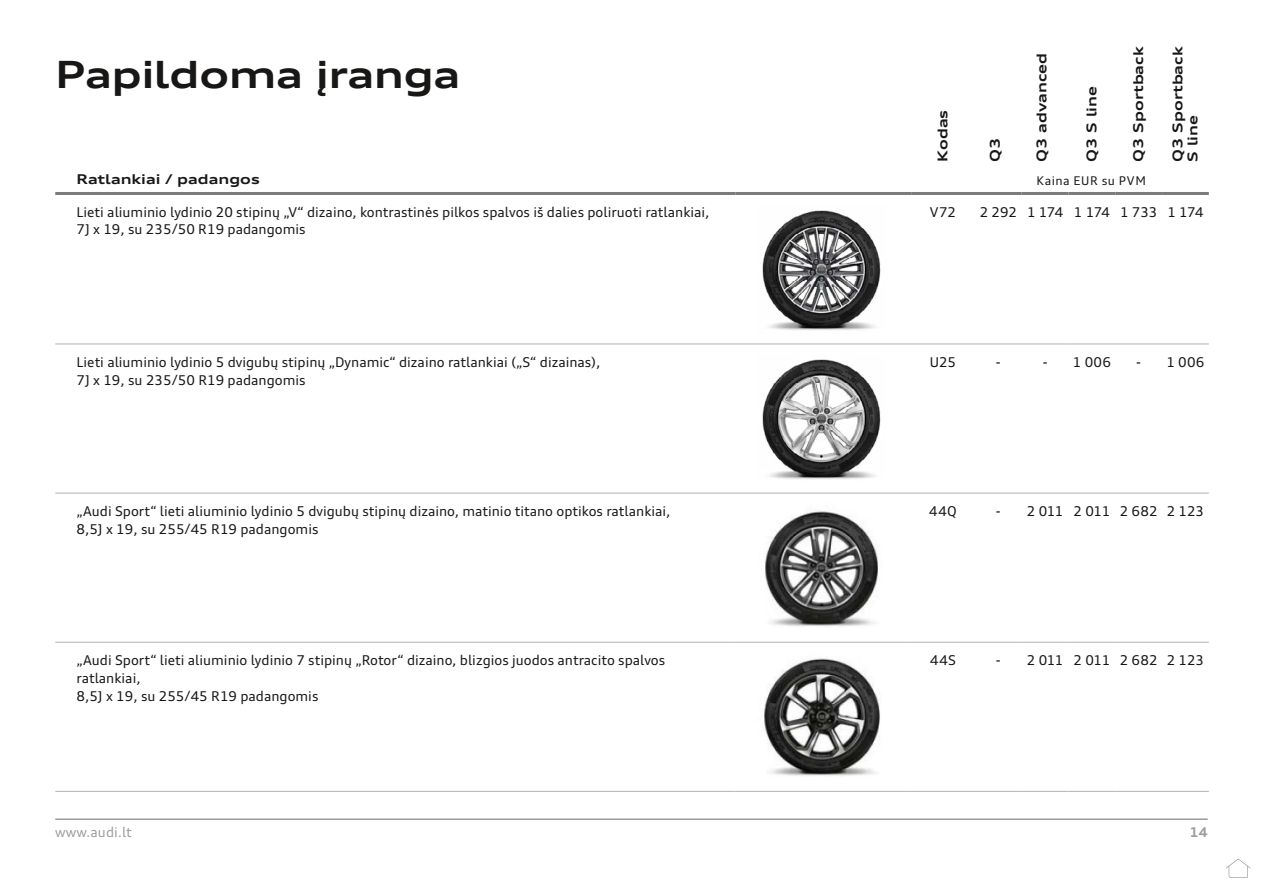
<style>
.page{position:relative;width:1263px;height:893px;background:#fff}
.page>*{position:absolute;margin:0;border:0;box-sizing:border-box;transform-origin:0 0}
.t1{font:700 expanded 37.5px "Audi Type";letter-spacing:-.01em;color:#181716}
.t2{font:13.5px/18px "Audi Type";color:#181716}
.t3{font:700 expanded 13.5px/15px "Audi Type";color:#181716}
.t4{font:13.5px "Audi Type";letter-spacing:-.02em;color:#181716}
.t5{font:13.5px "Audi Type";letter-spacing:-.04em;color:#181716}
.t6{font:13.5px "Audi Type";color:#9c9c9d}
.t7{font:700 13.5px "Audi Type";color:#9c9c9d}
.t8{font:12px "Audi Type";letter-spacing:.05em;color:#181716}
</style>
<div class="page">
<hr style="left:55px;top:818px;width:1153px;height:2px;background:#9c9c9d">
<svg style="left:1226px;top:858px;width:24px;height:20px"></svg>
<hr style="left:55px;top:192px;width:681px;height:3px;background:#7a7b7a">
<hr style="left:736px;top:192px;width:175px;height:3px;background:#7a7b7a">
<hr style="left:911px;top:192px;width:64px;height:3px;background:#7a7b7a">
<hr style="left:55px;top:344px;width:681px;height:1px;background:#b1b2b3">
<hr style="left:55px;top:642px;width:681px;height:1px;background:#b1b2b3">
<hr style="left:55px;top:791px;width:681px;height:1px;background:#b1b2b3">
<hr style="left:55px;top:493px;width:681px;height:1px;background:#b1b2b3">
<hr style="left:736px;top:493px;width:175px;height:1px;background:#b1b2b3">
<hr style="left:911px;top:493px;width:64px;height:1px;background:#b1b2b3">
<hr style="left:975px;top:493px;width:47px;height:1px;background:#b1b2b3">
<hr style="left:1022px;top:493px;width:46px;height:1px;background:#b1b2b3">
<hr style="left:1068px;top:493px;width:47px;height:1px;background:#b1b2b3">
<hr style="left:1115px;top:493px;width:47px;height:1px;background:#b1b2b3">
<hr style="left:1162px;top:493px;width:47px;height:1px;background:#b1b2b3">
<hr style="left:736px;top:791px;width:175px;height:1px;background:#b1b2b3">
<hr style="left:911px;top:791px;width:64px;height:1px;background:#b1b2b3">
<hr style="left:975px;top:791px;width:47px;height:1px;background:#b1b2b3">
<hr style="left:1022px;top:791px;width:46px;height:1px;background:#b1b2b3">
<hr style="left:1068px;top:791px;width:47px;height:1px;background:#b1b2b3">
<hr style="left:1115px;top:791px;width:47px;height:1px;background:#b1b2b3">
<hr style="left:1162px;top:791px;width:47px;height:1px;background:#b1b2b3">
<hr style="left:736px;top:642px;width:175px;height:1px;background:#b1b2b3">
<hr style="left:911px;top:642px;width:64px;height:1px;background:#b1b2b3">
<hr style="left:975px;top:642px;width:47px;height:1px;background:#b1b2b3">
<hr style="left:1022px;top:642px;width:46px;height:1px;background:#b1b2b3">
<hr style="left:1068px;top:642px;width:47px;height:1px;background:#b1b2b3">
<hr style="left:1115px;top:642px;width:47px;height:1px;background:#b1b2b3">
<hr style="left:1162px;top:642px;width:47px;height:1px;background:#b1b2b3">
<hr style="left:975px;top:192px;width:47px;height:3px;background:#7a7b7a">
<hr style="left:1022px;top:192px;width:46px;height:3px;background:#7a7b7a">
<hr style="left:1068px;top:192px;width:47px;height:3px;background:#7a7b7a">
<hr style="left:1115px;top:192px;width:47px;height:3px;background:#7a7b7a">
<hr style="left:1162px;top:192px;width:47px;height:3px;background:#7a7b7a">
<hr style="left:736px;top:344px;width:175px;height:1px;background:#b1b2b3">
<hr style="left:911px;top:344px;width:64px;height:1px;background:#b1b2b3">
<hr style="left:975px;top:344px;width:47px;height:1px;background:#b1b2b3">
<hr style="left:1022px;top:344px;width:46px;height:1px;background:#b1b2b3">
<hr style="left:1068px;top:344px;width:47px;height:1px;background:#b1b2b3">
<hr style="left:1115px;top:344px;width:47px;height:1px;background:#b1b2b3">
<hr style="left:1162px;top:344px;width:47px;height:1px;background:#b1b2b3">
<img style="left:762px;top:210px;width:119px;height:120px">
<img style="left:762px;top:359px;width:119px;height:120px">
<img style="left:765px;top:511px;width:113px;height:116px">
<img style="left:764px;top:658px;width:116px;height:118px">
<p class="t3" style="left:1130px;top:162px;width:116px;rotate:-90deg">Q3 Sportback</p>
<p class="t3" style="left:1170px;top:162px;width:116px;rotate:-90deg">Q3 Sportback<br>S line</p>
<p class="t8" style="left:1036px;top:173px;width:111px">Kaina EUR su PVM</p>
<p class="t3" style="left:1034px;top:162px;width:110px;rotate:-90deg">Q3 advanced</p>
<h1 class="t1" style="left:55px;top:51px;width:407px">Papildoma įranga</h1>
<p class="t3" style="left:1084px;top:162px;width:77px;rotate:-90deg">Q3 S line</p>
<p class="t3" style="left:935px;top:162px;width:53px;rotate:-90deg">Kodas</p>
<p class="t3" style="left:987px;top:162px;width:26px;rotate:-90deg">Q3</p>
<p class="t3" style="left:77px;top:171px;width:185px">Ratlankiai / padangos</p>
<p class="t2" style="left:77px;top:202px;width:634px">Lieti aliuminio lydinio 20 stipinų „V“ dizaino, kontrastinės pilkos spalvos iš dalies poliruoti ratlankiai,<br>7J x 19, su 235/50 R19 padangomis</p>
<p class="t2" style="left:930px;top:202px;width:28px">V72</p>
<p class="t5" style="left:980px;top:203px;width:225px">2 292 1 174 1 174 1 733 1 174</p>
<p class="t2" style="left:77px;top:353px;width:525px">Lieti aliuminio lydinio 5 dvigubų stipinų „Dynamic“ dizaino ratlankiai („S“ dizainas),<br>7J x 19, su 235/50 R19 padangomis</p>
<p class="t2" style="left:930px;top:353px;width:28px">U25</p>
<p class="t2" style="left:996px;top:353px;width:6px">-</p>
<p class="t2" style="left:1043px;top:353px;width:70px">- 1 006</p>
<p class="t2" style="left:1136px;top:353px;width:70px">- 1 006</p>
<p class="t2" style="left:77px;top:502px;width:595px">„Audi Sport“ lieti aliuminio lydinio 5 dvigubų stipinų dizaino, matinio titano optikos ratlankiai,<br>8,5J x 19, su 255/45 R19 padangomis</p>
<p class="t2" style="left:929px;top:502px;width:29px">44Q</p>
<p class="t4" style="left:996px;top:503px;width:210px">- 2 011 2 011 2 682 2 123</p>
<p class="t2" style="left:77px;top:651px;width:590px">„Audi Sport“ lieti aliuminio lydinio 7 stipinų „Rotor“ dizaino, blizgios juodos antracito spalvos ratlankiai,<br>8,5J x 19, su 255/45 R19 padangomis</p>
<p class="t2" style="left:930px;top:651px;width:27px">44S</p>
<p class="t4" style="left:996px;top:652px;width:210px">- 2 011 2 011 2 682 2 123</p>
<p class="t6" style="left:55px;top:824px;width:78px">www.audi.lt</p>
<p class="t7" style="left:1190px;top:824px;width:19px">14</p>
</div>
